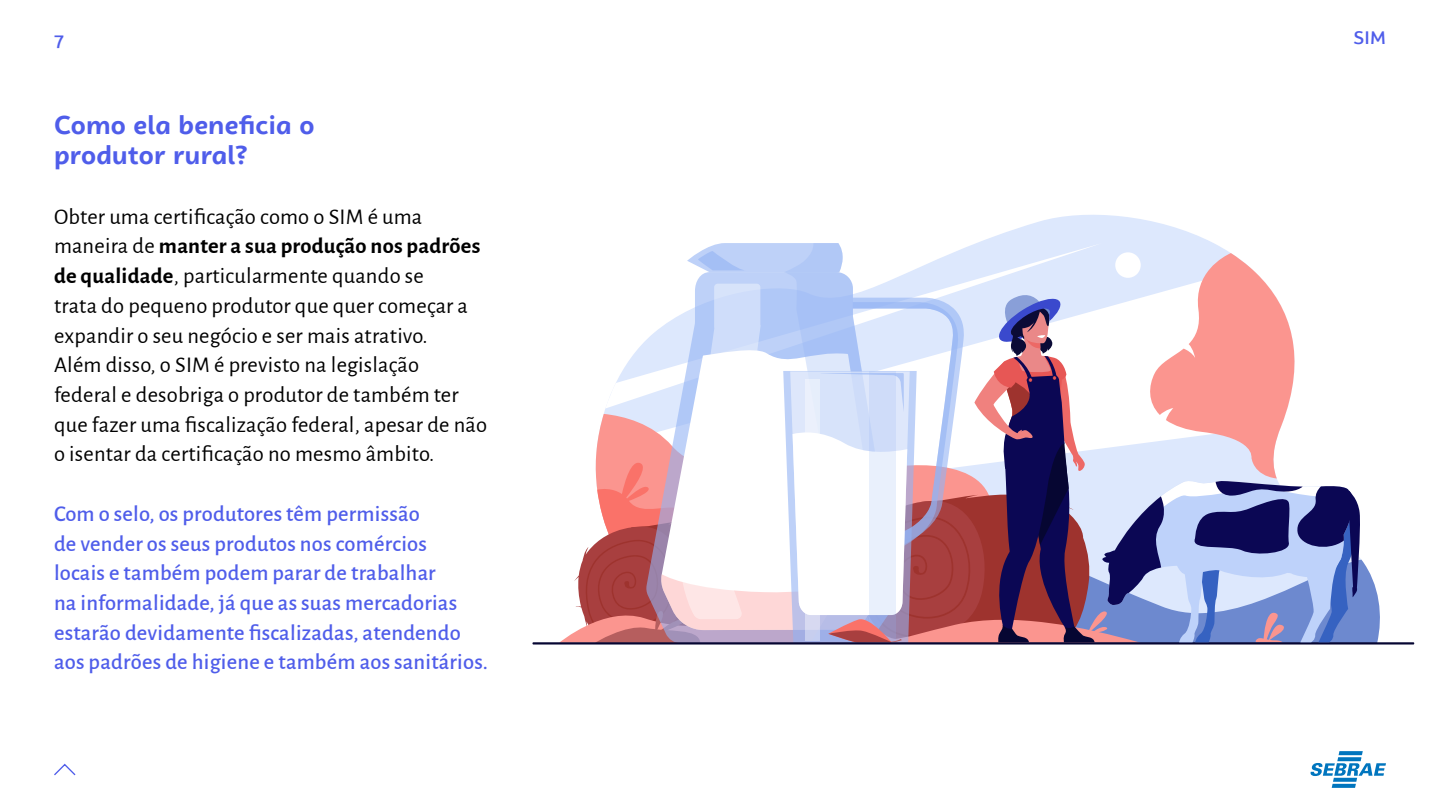
<style>
.page{position:relative;width:1440px;height:810px;background:#fff}
.page>*{position:absolute;margin:0;border:0;box-sizing:border-box;transform-origin:0 0}
.t1{font:700 26.25px/29.7px "Campuni";letter-spacing:.01em;color:#4f5dea}
.t2{font:22.5px/29.7px "Alegreya Sans";letter-spacing:.01em;color:#000}
.t3{font:500 22.5px/29.7px "Alegreya Sans";letter-spacing:.01em;color:#4f5dea}
.t4{font:500 18px "Campuni";color:#4f5dea}
.s1{font-weight:700}
</style>
<div class="page">
<svg style="left:54px;top:763px;width:22px;height:13px"></svg>
<svg style="left:1311px;top:751px;width:75px;height:37px"></svg>
<svg style="left:977px;top:215px;width:236px;height:28px;fill:#dde8fd"></svg>
<hr style="left:532px;top:642px;width:882px;height:3px;background:#060632">
<svg style="left:559px;top:243px;width:824px;height:402px"></svg>
<p class="t4" style="left:54px;top:27px;width:11px">7</p>
<p class="t4" style="left:1354px;top:27px;width:34px">SIM</p>
<p class="t1" style="left:54px;top:111px;width:262px">Como ela beneficia o produtor rural?</p>
<p class="t2" style="left:54px;top:200px;width:435px">Obter uma certificação como o SIM é uma maneira de <span class="s1">manter a sua produção nos padrões de qualidade</span>, particularmente quando se<br>trata do pequeno produtor que quer começar a expandir o seu negócio e ser mais atrativo.<br>Além disso, o SIM é previsto na legislação federal e desobriga o produtor de também ter que fazer uma fiscalização federal, apesar de não o isentar da certificação no mesmo âmbito.</p>
<p class="t3" style="left:54px;top:497px;width:435px">Com o selo, os produtores têm permissão<br>de vender os seus produtos nos comércios<br>locais e também podem parar de trabalhar<br>na informalidade, já que as suas mercadorias estarão devidamente fiscalizadas, atendendo aos padrões de higiene e também aos sanitários.</p>
</div>
